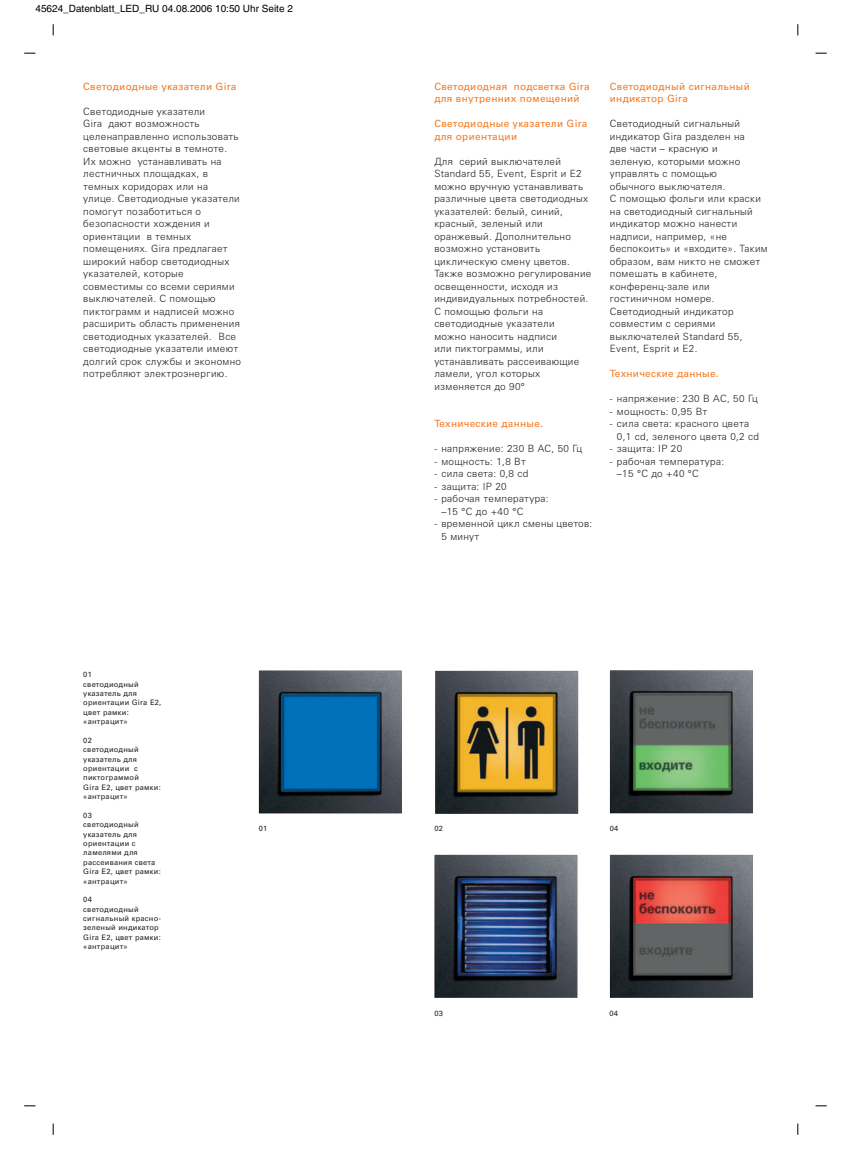
<style>
.page{position:relative;width:851px;height:1159px;background:#fff}
.page>*{position:absolute;margin:0;border:0;box-sizing:border-box;transform-origin:0 0}
.t1{font:300 10px/12.5px "Univers Cyr";letter-spacing:.03em;color:#231f20}
.t2{font:10px/12.5px "Univers Cyr";letter-spacing:.03em;color:#f47921}
.t3{font:10px "Helvetica";color:#000}
.t4{font:7.5px/9.4px "Univers Cyr";letter-spacing:.03em;color:#231f20}
</style>
<div class="page">
<img style="left:609px;top:670px;width:144px;height:143px">
<img style="left:609px;top:855px;width:144px;height:143px">
<img style="left:434px;top:855px;width:143px;height:143px">
<img style="left:435px;top:671px;width:143px;height:143px">
<img style="left:259px;top:670px;width:143px;height:143px">
<p class="t3" style="left:35px;top:4px;width:259px">45624_Datenblatt_LED_RU 04.08.2006 10:50 Uhr Seite 2</p>
<p class="t2" style="left:83px;top:80px;width:155px">Светодиодные указатели Gira</p>
<p class="t1" style="left:83px;top:105px;width:159px">Светодиодные указатели<br>Gira дают возможность целенаправленно использовать световые акценты в темноте.<br>Их можно устанавливать на лестничных площадках, в темных коридорах или на улице. Светодиодные указатели помогут позаботиться о безопасности хождения и ориентации в темных помещениях. Gira предлагает широкий набор светодиодных указателей, которые совместимы со всеми сериями выключателей. С помощью пиктограмм и надписей можно расширить область применения светодиодных указателей. Все светодиодные указатели имеют долгий срок службы и экономно потребляют электроэнергию.</p>
<p class="t4" style="left:83px;top:670px;width:79px">01<br>светодиодный указатель для ориентации Gira E2, цвет рамки: «антрацит»</p>
<p class="t4" style="left:83px;top:736px;width:79px">02<br>светодиодный указатель для ориентации с пиктограммой<br>Gira E2, цвет рамки: «антрацит»</p>
<p class="t4" style="left:83px;top:811px;width:79px">03<br>светодиодный указатель для ориентации с ламелями для рассеивания света<br>Gira E2, цвет рамки: «антрацит»</p>
<p class="t4" style="left:83px;top:895px;width:79px">04<br>светодиодный сигнальный красно&shy;зеленый индикатор<br>Gira E2, цвет рамки: «антрацит»</p>
<p class="t4" style="left:259px;top:824px;width:10px">01</p>
<p class="t2" style="left:434px;top:80px;width:157px">Светодиодная подсветка Gira для внутренних помещений</p>
<p class="t2" style="left:434px;top:118px;width:155px">Светодиодные указатели Gira для ориентации</p>
<p class="t1" style="left:434px;top:155px;width:158px">Для серий выключателей<br>Standard 55, Event, Esprit и E2 можно вручную устанавливать различные цвета светодиодных указателей: белый, синий, красный, зеленый или оранжевый. Дополнительно возможно установить циклическую смену цветов.<br>Также возможно регулирование освещенности, исходя из индивидуальных потребностей.<br>С помощью фольги на светодиодные указатели<br>можно наносить надписи<br>или пиктограммы, или устанавливать рассеивающие ламели, угол которых изменяется до 90°</p>
<p class="t2" style="left:434px;top:418px;width:110px">Технические данные.</p>
<p class="t1" style="left:434px;top:443px;width:149px">- напряжение: 230 В AC, 50 Гц</p>
<p class="t1" style="left:434px;top:455px;width:93px">- мощность: 1,8 Вт</p>
<p class="t1" style="left:434px;top:468px;width:96px">- сила света: 0,8 cd</p>
<p class="t1" style="left:434px;top:480px;width:74px">- защита: IP 20</p>
<p class="t1" style="left:441px;top:493px;width:109px;text-indent:-7px">- рабочая температура: –15 °C до +40 °C</p>
<p class="t1" style="left:441px;top:518px;width:152px;text-indent:-7px">- временной цикл смены цветов:<br>5 минут</p>
<p class="t2" style="left:609px;top:80px;width:141px">Светодиодный сигнальный индикатор Gira</p>
<p class="t1" style="left:609px;top:118px;width:159px">Светодиодный сигнальный индикатор Gira разделен на<br>две части – красную и<br>зеленую, которыми можно управлять с помощью<br>обычного выключателя.<br>С помощью фольги или краски на светодиодный сигнальный индикатор можно нанести надписи, например, «не беспокоить» и «входите». Таким образом, вам никто не сможет помешать в кабинете, конференц-зале или гостиничном номере.<br>Светодиодный индикатор совместим с сериями выключателей Standard 55,<br>Event, Esprit и E2.</p>
<p class="t2" style="left:609px;top:368px;width:110px">Технические данные.</p>
<p class="t1" style="left:609px;top:393px;width:149px">- напряжение: 230 В AC, 50 Гц</p>
<p class="t1" style="left:609px;top:405px;width:99px">- мощность: 0,95 Вт</p>
<p class="t1" style="left:617px;top:418px;width:144px;text-indent:-7px">- сила света: красного цвета<br>0,1 cd, зеленого цвета 0,2 cd</p>
<p class="t1" style="left:609px;top:443px;width:74px">- защита: IP 20</p>
<p class="t1" style="left:617px;top:455px;width:109px;text-indent:-7px">- рабочая температура: –15 °C до +40 °C</p>
<p class="t4" style="left:434px;top:824px;width:10px">02</p>
<p class="t4" style="left:609px;top:824px;width:10px">04</p>
<p class="t4" style="left:434px;top:1008px;width:10px">03</p>
<p class="t4" style="left:609px;top:1008px;width:10px">04</p>
</div>
